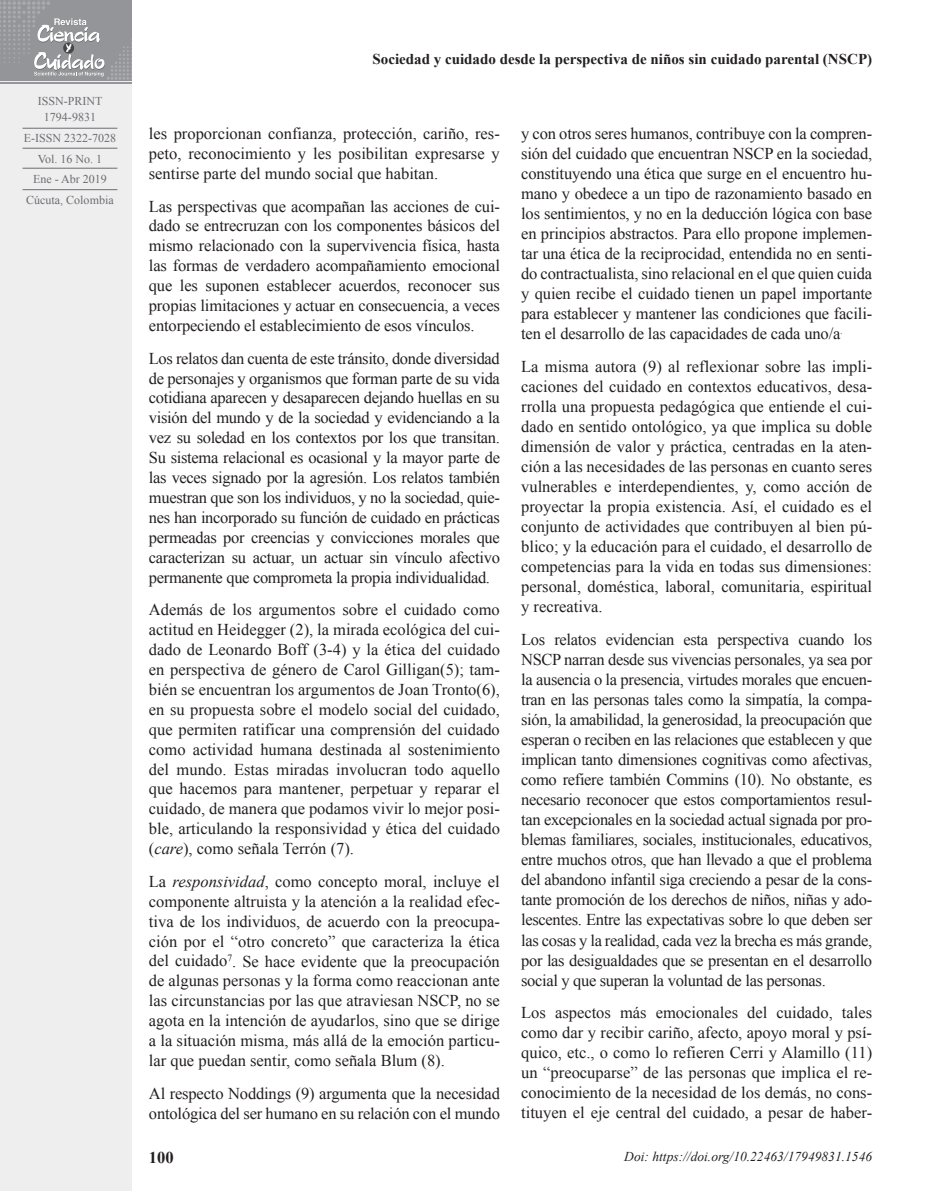
<style>
.page{position:relative;width:936px;height:1191px;background:#fff}
.page>*{position:absolute;margin:0;border:0;box-sizing:border-box;transform-origin:0 0}
.t1{font:16.5px/20px "Times New Roman";letter-spacing:-.01em;color:#231f20;text-align:justify}
.t2{font:700 16.5px "Times New Roman";color:#231f20}
.t3{font:700 15px "Times New Roman";color:#231f20}
.t4{font:italic 13.5px "Times New Roman";color:#231f20}
.t5{font:12px/20.7px "Times New Roman";color:#6c6d70;text-align:center}
.s1{font-style:italic}
</style>
<div class="page">
<div style="left:0;top:0;width:131px;height:1191px;background:#eeeeef"></div>
<hr style="left:23px;top:128px;width:94px;height:1px;background:#6c6d70">
<hr style="left:23px;top:148px;width:94px;height:1px;background:#6c6d70">
<hr style="left:23px;top:168px;width:94px;height:1px;background:#6c6d70">
<hr style="left:23px;top:189px;width:94px;height:1px;background:#6c6d70">
<hr style="left:0;top:83px;width:132px;height:1px;background:#95979a">
<svg style="left:0;top:0;width:132px;height:82px;background:#9ea0a3"></svg>
<p class="t3" style="left:372px;top:49px;width:501px">Sociedad y cuidado desde la perspectiva de niños sin cuidado parental (NSCP)</p>
<p class="t5" style="left:38px;top:92px;width:66px;line-height:16.5px">ISSN-PRINT<br>1794-9831</p>
<p class="t5" style="left:24px;top:127px;width:94px">E-ISSN 2322-7028<br>Vol. 16 No. 1<br>Ene - Abr 2019<br>Cúcuta, Colombia</p>
<p class="t1" style="left:149px;top:123px;width:352px">les proporcionan confianza, protección, cariño, res&shy;peto, reconocimiento y les posibilitan expresarse y sentirse parte del mundo social que habitan.</p>
<p class="t1" style="left:149px;top:196px;width:352px">Las perspectivas que acompañan las acciones de cui&shy;dado se entrecruzan con los componentes básicos del mismo relacionado con la supervivencia física, hasta las formas de verdadero acompañamiento emocional que les suponen establecer acuerdos, reconocer sus propias limitaciones y actuar en consecuencia, a veces entorpeciendo el establecimiento de esos vínculos.</p>
<p class="t1" style="left:149px;top:348px;width:352px">Los relatos dan cuenta de este tránsito, donde diversidad de personajes y organismos que forman parte de su vida cotidiana aparecen y desaparecen dejando huellas en su visión del mundo y de la sociedad y evidenciando a la vez su soledad en los contextos por los que transitan.<br>Su sistema relacional es ocasional y la mayor parte de las veces signado por la agresión. Los relatos también muestran que son los individuos, y no la sociedad, quie&shy;nes han incorporado su función de cuidado en prácticas permeadas por creencias y convicciones morales que caracterizan su actuar, un actuar sin vínculo afectivo permanente que comprometa la propia individualidad.</p>
<p class="t1" style="left:149px;top:599px;width:352px">Además de los argumentos sobre el cuidado como actitud en Heidegger (2), la mirada ecológica del cui&shy;dado de Leonardo Boff (3-4) y la ética del cuidado en perspectiva de género de Carol Gilligan(5); tam&shy;bién se encuentran los argumentos de Joan Tronto(6), en su propuesta sobre el modelo social del cuidado, que permiten ratificar una comprensión del cuidado como actividad humana destinada al sostenimiento del mundo. Estas miradas involucran todo aquello que hacemos para mantener, perpetuar y reparar el cuidado, de manera que podamos vivir lo mejor posi&shy;ble, articulando la responsividad y ética del cuidado (<span class="s1">care</span>), como señala Terrón (7).</p>
<p class="t1" style="left:149px;top:871px;width:352px">La <span class="s1">responsividad</span>, como concepto moral, incluye el componente altruista y la atención a la realidad efec&shy;tiva de los individuos, de acuerdo con la preocupa&shy;ción por el “otro concreto” que caracteriza la ética del cuidado<sup>7</sup>. Se hace evidente que la preocupación de algunas personas y la forma como reaccionan ante las circunstancias por las que atraviesan NSCP, no se agota en la intención de ayudarlos, sino que se dirige a la situación misma, más allá de la emoción particu&shy;lar que puedan sentir, como señala Blum (8).</p>
<p class="t1" style="left:149px;top:1083px;width:352px">Al respecto Noddings (9) argumenta que la necesidad ontológica del ser humano en su relación con el mundo</p>
<p class="t2" style="left:149px;top:1146px;width:26px">100</p>
<p class="t1" style="left:521px;top:123px;width:352px">y con otros seres humanos, contribuye con la compren&shy;sión del cuidado que encuentran NSCP en la sociedad, constituyendo una ética que surge en el encuentro hu&shy;mano y obedece a un tipo de razonamiento basado en los sentimientos, y no en la deducción lógica con base en principios abstractos. Para ello propone implemen&shy;tar una ética de la reciprocidad, entendida no en senti&shy;do contractualista, sino relacional en el que quien cuida y quien recibe el cuidado tienen un papel importante para establecer y mantener las condiciones que facili&shy;ten el desarrollo de las capacidades de cada uno/a<sup>.</sup></p>
<p class="t1" style="left:521px;top:356px;width:352px">La misma autora (9) al reflexionar sobre las impli&shy;caciones del cuidado en contextos educativos, desa&shy;rrolla una propuesta pedagógica que entiende el cui&shy;dado en sentido ontológico, ya que implica su doble dimensión de valor y práctica, centradas en la aten&shy;ción a las necesidades de las personas en cuanto seres vulnerables e interdependientes, y, como acción de proyectar la propia existencia. Así, el cuidado es el conjunto de actividades que contribuyen al bien pú&shy;blico; y la educación para el cuidado, el desarrollo de competencias para la vida en todas sus dimensiones: personal, doméstica, laboral, comunitaria, espiritual y recreativa.</p>
<p class="t1" style="left:521px;top:629px;width:352px">Los relatos evidencian esta perspectiva cuando los NSCP narran desde sus vivencias personales, ya sea por la ausencia o la presencia, virtudes morales que encuen&shy;tran en las personas tales como la simpatía, la compa&shy;sión, la amabilidad, la generosidad, la preocupación que esperan o reciben en las relaciones que establecen y que implican tanto dimensiones cognitivas como afectivas, como refiere también Commins (10). No obstante, es necesario reconocer que estos comportamientos resul&shy;tan excepcionales en la sociedad actual signada por pro&shy;blemas familiares, sociales, institucionales, educativos, entre muchos otros, que han llevado a que el problema del abandono infantil siga creciendo a pesar de la cons&shy;tante promoción de los derechos de niños, niñas y ado&shy;lescentes. Entre las expectativas sobre lo que deben ser las cosas y la realidad, cada vez la brecha es más grande, por las desigualdades que se presentan en el desarrollo social y que superan la voluntad de las personas.</p>
<p class="t1" style="left:521px;top:1002px;width:352px">Los aspectos más emocionales del cuidado, tales como dar y recibir cariño, afecto, apoyo moral y psí&shy;quico, etc., o como lo refieren Cerri y Alamillo (11) un “preocuparse” de las personas que implica el re&shy;conocimiento de la necesidad de los demás, no cons&shy;tituyen el eje central del cuidado, a pesar de haber-</p>
<p class="t4" style="left:624px;top:1147px;width:249px">Doi: https://doi.org/10.22463/17949831.1546</p>
</div>
